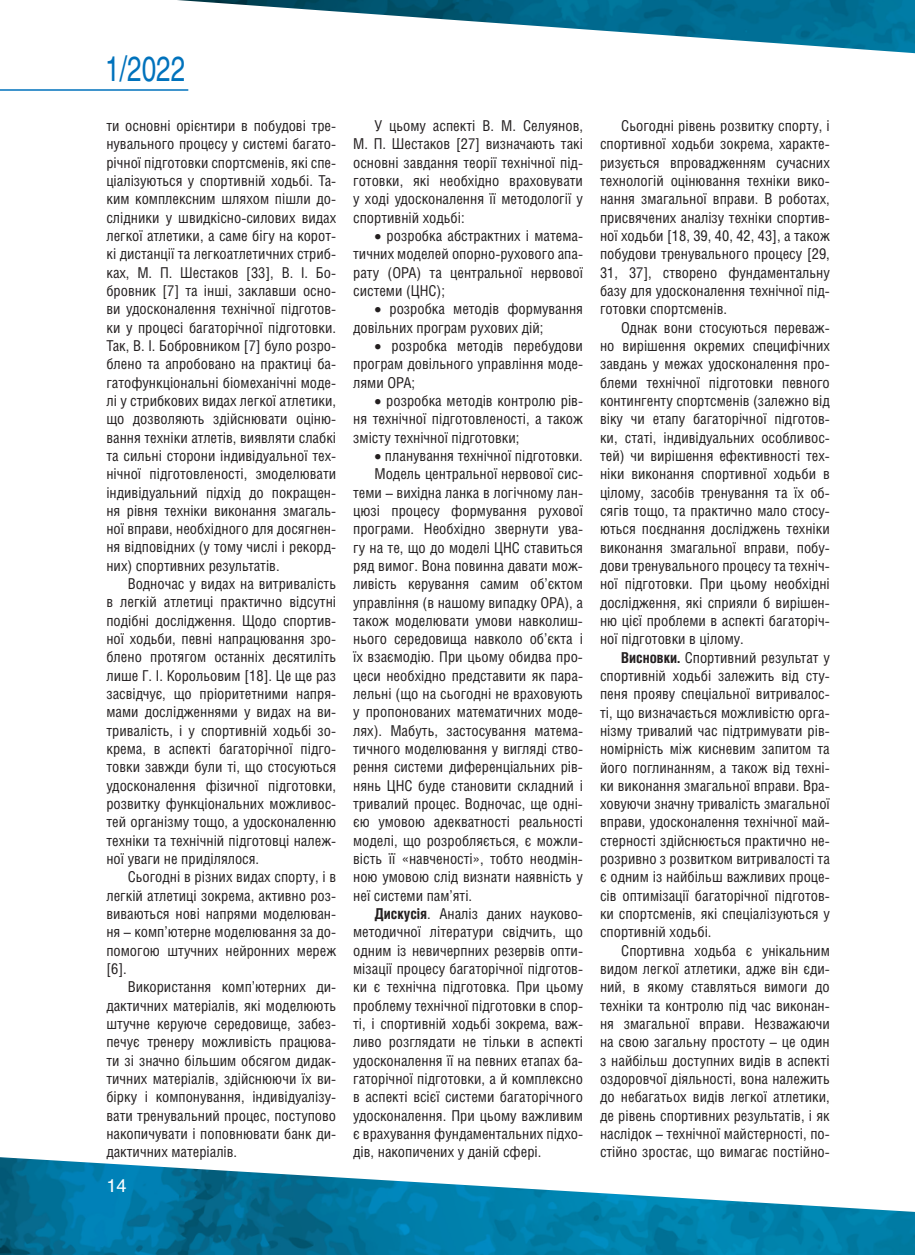
<style>
.page{position:relative;width:915px;height:1255px;background:#fff}
.page>*{position:absolute;margin:0;border:0;box-sizing:border-box;transform-origin:0 0}
.t1{font:34.5px "Helios C";color:#0072bc;scale:.75 1}
.t2{font:18px "Helios C";color:#fff}
.t3{font:15px/18.3px "Helios Cond C";color:#231f20;text-align:justify}
.s1{font-weight:700}
</style>
<div class="page">
<hr style="left:0;top:89px;width:188px;height:2px;background:#0072bc">
<img style="left:0;top:1157px;width:914px;height:97px">
<img style="left:177px;top:0;width:737px;height:53px">
<h1 class="t1" style="left:105px;top:48px;width:108px">1/2022</h1>
<p class="t3" style="left:106px;top:116px;width:231px">ти основні орієнтири в побудові тре&shy;нувального процесу у системі багато&shy;річної підготовки спортсменів, які спе&shy;ціалізуються у спортивній ходьбі. Та&shy;ким комплексним шляхом пішли до&shy;слідники у швидкісно-силових видах легкої атлетики, а саме бігу на корот&shy;кі дистанції та легкоатлетичних стриб&shy;ках, М. П. Шестаков [33], В. І. Бо&shy;бровник [7] та інші, заклавши осно&shy;ви удосконалення технічної підготов&shy;ки у процесі багаторічної підготовки.<br>Так, В. І. Бобровником [7] було розро&shy;блено та апробовано на практиці ба&shy;гатофункціональні біомеханічні моде&shy;лі у стрибкових видах легкої атлетики, що дозволяють здійснювати оціню&shy;вання техніки атлетів, виявляти слабкі та сильні сторони індивідуальної тех&shy;нічної підготовленості, змоделювати індивідуальний підхід до покращен&shy;ня рівня техніки виконання змагаль&shy;ної вправи, необхідного для досягнен&shy;ня відповідних (у тому числі і рекорд&shy;них) спортивних результатів.</p>
<p class="t3" style="left:106px;top:574px;width:231px;text-indent:21px">Водночас у видах на витривалість в легкій атлетиці практично відсутні подібні дослідження. Щодо спортив&shy;ної ходьби, певні напрацювання зро&shy;блено протягом останніх десятиліть лише Г. І. Корольовим [18]. Це ще раз засвідчує, що пріоритетними напря&shy;мами дослідженнями у видах на ви&shy;тривалість, і у спортивній ходьбі зо&shy;крема, в аспекті багаторічної підго&shy;товки завжди були ті, що стосуються удосконалення фізичної підготовки, розвитку функціональних можливос&shy;тей організму тощо, а удосконаленню техніки та технічній підготовці належ&shy;ної уваги не приділялося.</p>
<p class="t3" style="left:106px;top:867px;width:231px;text-indent:21px">Сьогодні в різних видах спорту, і в легкій атлетиці зокрема, активно роз&shy;виваються нові напрями моделюван&shy;ня – комп’ютерне моделювання за до&shy;помогою штучних нейронних мереж [6].</p>
<p class="t3" style="left:106px;top:977px;width:231px;text-indent:21px">Використання комп’ютерних ди&shy;дактичних матеріалів, які моделюють штучне керуюче середовище, забез&shy;печує тренеру можливість працюва&shy;ти зі значно більшим обсягом дидак&shy;тичних матеріалів, здійснюючи їх ви&shy;бірку і компонування, індивідуалізу&shy;вати тренувальний процес, поступово накопичувати і поповнювати банк ди&shy;дактичних матеріалів.</p>
<p class="t2" style="left:106px;top:1175px;width:22px">14</p>
<p class="t3" style="left:353px;top:116px;width:231px;text-indent:21px">У цьому аспекті В. М. Селуянов, М. П. Шестаков [27] визначають такі основні завдання теорії технічної під&shy;готовки, які необхідно враховувати у ході удосконалення її методології у спортивній ходьбі:</p>
<p class="t3" style="left:353px;top:226px;width:231px;text-indent:21px">• розробка абстрактних і матема&shy;тичних моделей опорно-рухового апа&shy;рату (ОРА) та центральної нервової системи (ЦНС);</p>
<p class="t3" style="left:353px;top:299px;width:231px;text-indent:21px">• розробка методів формування довільних програм рухових дій;</p>
<p class="t3" style="left:353px;top:336px;width:231px;text-indent:21px">• розробка методів перебудови програм довільного управління моде&shy;лями ОРА;</p>
<p class="t3" style="left:353px;top:391px;width:231px;text-indent:21px">• розробка методів контролю рів&shy;ня технічної підготовленості, а також змісту технічної підготовки;</p>
<p class="t3" style="left:374px;top:446px;width:210px">• планування технічної підготовки.</p>
<p class="t3" style="left:374px;top:464px;width:210px">Модель центральної нервової сис-</p>
<p class="t3" style="left:353px;top:483px;width:231px">теми – вихідна ланка в логічному лан-</p>
<p class="t3" style="left:353px;top:501px;width:231px">цюзі процесу формування рухової</p>
<p class="t3" style="left:353px;top:519px;width:231px">програми. Необхідно звернути ува-</p>
<p class="t3" style="left:353px;top:537px;width:231px">гу на те, що до моделі ЦНС ставиться</p>
<p class="t3" style="left:353px;top:556px;width:231px">ряд вимог. Вона повинна давати мож-</p>
<p class="t3" style="left:353px;top:574px;width:231px">ливість керування самим об’єктом</p>
<p class="t3" style="left:353px;top:592px;width:231px">управління (в нашому випадку ОРА), а</p>
<p class="t3" style="left:353px;top:611px;width:231px">також моделювати умови навколиш-</p>
<p class="t3" style="left:353px;top:629px;width:231px">нього середовища навколо об’єкта і</p>
<p class="t3" style="left:353px;top:647px;width:231px">їх взаємодію. При цьому обидва про-</p>
<p class="t3" style="left:353px;top:666px;width:231px">цеси необхідно представити як пара-</p>
<p class="t3" style="left:353px;top:684px;width:231px">лельні (що на сьогодні не враховують</p>
<p class="t3" style="left:353px;top:702px;width:231px">у пропонованих математичних моде-</p>
<p class="t3" style="left:353px;top:721px;width:231px">лях). Мабуть, застосування матема-</p>
<p class="t3" style="left:353px;top:739px;width:231px">тичного моделювання у вигляді ство-</p>
<p class="t3" style="left:353px;top:757px;width:231px">рення системи диференціальних рів-</p>
<p class="t3" style="left:353px;top:776px;width:231px">нянь ЦНС буде становити складний і</p>
<p class="t3" style="left:353px;top:794px;width:231px">тривалий процес. Водночас, ще одні-</p>
<p class="t3" style="left:353px;top:812px;width:231px">єю умовою адекватності реальності</p>
<p class="t3" style="left:353px;top:831px;width:231px">моделі, що розробляється, є можли-</p>
<p class="t3" style="left:353px;top:849px;width:231px">вість її «навченості», тобто неодмін-</p>
<p class="t3" style="left:353px;top:867px;width:231px">ною умовою слід визнати наявність у</p>
<p class="t3" style="left:353px;top:885px;width:120px">неї системи пам’яті.</p>
<p class="t3" style="left:374px;top:904px;width:210px"><span class="s1">Дискусія</span>. Аналіз даних науково-</p>
<p class="t3" style="left:353px;top:922px;width:231px">методичної літератури свідчить, що</p>
<p class="t3" style="left:353px;top:940px;width:231px">одним із невичерпних резервів опти-</p>
<p class="t3" style="left:353px;top:959px;width:231px">мізації процесу багаторічної підготов-</p>
<p class="t3" style="left:353px;top:977px;width:231px">ки є технічна підготовка. При цьому</p>
<p class="t3" style="left:353px;top:995px;width:231px">проблему технічної підготовки в спор-</p>
<p class="t3" style="left:353px;top:1014px;width:231px">ті, і спортивній ходьбі зокрема, важ-</p>
<p class="t3" style="left:353px;top:1032px;width:231px">ливо розглядати не тільки в аспекті</p>
<p class="t3" style="left:353px;top:1050px;width:231px">удосконалення її на певних етапах ба-</p>
<p class="t3" style="left:353px;top:1069px;width:231px">гаторічної підготовки, а й комплексно</p>
<p class="t3" style="left:353px;top:1087px;width:231px">в аспекті всієї системи багаторічного</p>
<p class="t3" style="left:353px;top:1105px;width:231px">удосконалення. При цьому важливим</p>
<p class="t3" style="left:353px;top:1124px;width:231px">є врахування фундаментальних підхо-</p>
<p class="t3" style="left:353px;top:1142px;width:190px">дів, накопичених у даній сфері.</p>
<p class="t3" style="left:599px;top:116px;width:231px;text-indent:21px">Сьогодні рівень розвитку спорту, і спортивної ходьби зокрема, характе&shy;ризується впровадженням сучасних технологій оцінювання техніки вико&shy;нання змагальної вправи. В роботах, присвячених аналізу техніки спортив&shy;ної ходьби [18, 39, 40, 42, 43], а також побудови тренувального процесу [29, 31, 37], створено фундаментальну базу для удосконалення технічної під&shy;готовки спортсменів.</p>
<p class="t3" style="left:599px;top:318px;width:231px;text-indent:21px">Однак вони стосуються переваж&shy;но вирішення окремих специфічних завдань у межах удосконалення про&shy;блеми технічної підготовки певного контингенту спортсменів (залежно від віку чи етапу багаторічної підготов&shy;ки, статі, індивідуальних особливос&shy;тей) чи вирішення ефективності тех&shy;ніки виконання спортивної ходьби в цілому, засобів тренування та їх об&shy;сягів тощо, та практично мало стосу&shy;ються поєднання досліджень техніки виконання змагальної вправи, побу&shy;дови тренувального процесу та техніч&shy;ної підготовки. При цьому необхідні дослідження, які сприяли б вирішен&shy;ню цієї проблеми в аспекті багаторіч&shy;ної підготовки в цілому.</p>
<p class="t3" style="left:599px;top:647px;width:231px;text-indent:21px"><span class="s1">Висновки.</span> Спортивний результат у спортивній ходьбі залежить від сту&shy;пеня прояву спеціальної витривалос&shy;ті, що визначається можливістю орга&shy;нізму тривалий час підтримувати рів&shy;номірність між кисневим запитом та його поглинанням, а також від техні&shy;ки виконання змагальної вправи. Вра&shy;ховуючи значну тривалість змагальної вправи, удосконалення технічної май&shy;стерності здійснюється практично не&shy;розривно з розвитком витривалості та є одним із найбільш важливих проце&shy;сів оптимізації багаторічної підготов&shy;ки спортсменів, які спеціалізуються у спортивній ходьбі.</p>
<p class="t3" style="left:599px;top:940px;width:231px;text-indent:21px">Спортивна ходьба є унікальним видом легкої атлетики, адже він єди&shy;ний, в якому ставляться вимоги до техніки та контролю під час виконан&shy;ня змагальної вправи. Незважаючи на свою загальну простоту – це один з найбільш доступних видів в аспекті оздоровчої діяльності, вона належить до небагатьох видів легкої атлетики, де рівень спортивних результатів, і як наслідок – технічної майстерності, по&shy;стійно зростає, що вимагає постійно-</p>
</div>
